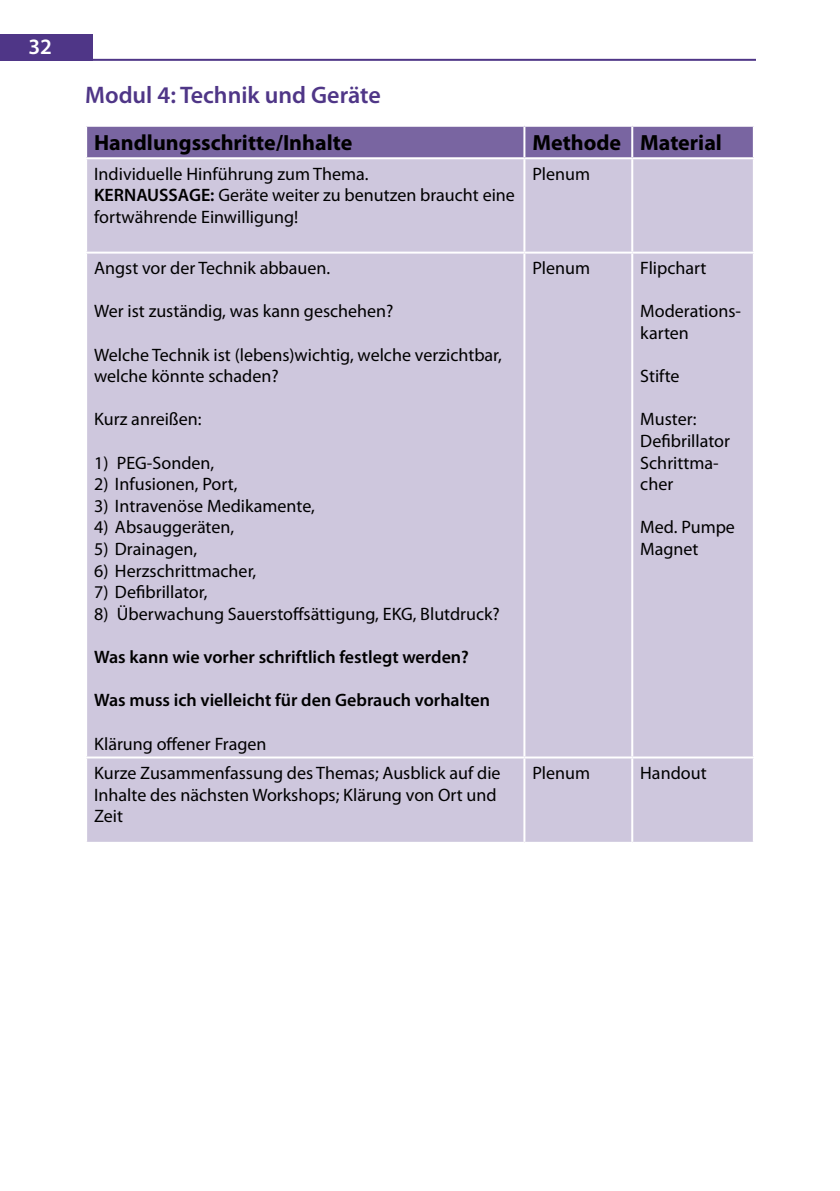
<style>
.page{position:relative;width:840px;height:1191px;background:#fff}
.page>*{position:absolute;margin:0;border:0;box-sizing:border-box;transform-origin:0 0}
.t1{font:600 24px "Myriad Pro";color:#4f3687}
.t2{font:700 22px "Myriad Pro";color:#000}
.t3{font:600 22px "Myriad Pro";color:#fff}
.t4{font:18px/21.6px "Myriad Pro";color:#000}
.t5{font:600 18px "Myriad Pro";color:#000}
.s1{font-weight:600}
</style>
<div class="page">
<div style="left:87px;top:127px;width:665px;height:30px;background:#7965a1"></div>
<div style="left:87px;top:159px;width:665px;height:683px;background:#cec7dd"></div>
<hr style="left:523px;top:127px;width:2px;height:30px;background:#fff">
<hr style="left:631px;top:127px;width:2px;height:30px;background:#fff">
<hr style="left:523px;top:159px;width:2px;height:93px;background:#fff">
<hr style="left:631px;top:159px;width:2px;height:93px;background:#fff">
<hr style="left:85px;top:252px;width:439px;height:2px;background:#fff">
<hr style="left:524px;top:252px;width:108px;height:2px;background:#fff">
<hr style="left:523px;top:254px;width:2px;height:502px;background:#fff">
<hr style="left:632px;top:252px;width:122px;height:2px;background:#fff">
<hr style="left:631px;top:254px;width:2px;height:502px;background:#fff">
<hr style="left:85px;top:756px;width:439px;height:2px;background:#fff">
<hr style="left:524px;top:756px;width:108px;height:2px;background:#fff">
<hr style="left:523px;top:758px;width:2px;height:84px;background:#fff">
<hr style="left:632px;top:756px;width:122px;height:2px;background:#fff">
<hr style="left:631px;top:758px;width:2px;height:84px;background:#fff">
<div style="left:0;top:35px;width:92px;height:26px;background:#4f3687"></div>
<hr style="left:0;top:59px;width:755px;height:2px;background:#4f3687">
<p class="t3" style="left:28px;top:33px;width:25px">32</p>
<h1 class="t1" style="left:85px;top:80px;width:297px">Modul 4: Technik und Geräte</h1>
<p class="t2" style="left:94px;top:130px;width:259px">Handlungsschritte/Inhalte</p>
<p class="t2" style="left:532px;top:130px;width:191px">Methode Material</p>
<p class="t4" style="left:94px;top:163px;width:422px">Individuelle Hinführung zum Thema.<br><span class="s1">KERNAUSSAGE:</span> Geräte weiter zu benutzen braucht eine fortwährende Einwilligung!</p>
<p class="t4" style="left:532px;top:163px;width:59px">Plenum</p>
<p class="t4" style="left:94px;top:258px;width:237px">Angst vor der Technik abbauen.</p>
<p class="t4" style="left:94px;top:301px;width:301px">Wer ist zuständig, was kann geschehen?</p>
<p class="t4" style="left:94px;top:344px;width:409px">Welche Technik ist (lebens)wichtig, welche verzichtbar, welche könnte schaden?</p>
<p class="t4" style="left:94px;top:409px;width:109px">Kurz anreißen:</p>
<p class="t4" style="left:94px;top:452px;width:122px">1) PEG-Sonden,</p>
<p class="t4" style="left:94px;top:474px;width:145px">2) Infusionen, Port,</p>
<p class="t4" style="left:94px;top:495px;width:222px">3) Intravenöse Medikamente,</p>
<p class="t4" style="left:94px;top:517px;width:141px">4) Absauggeräten,</p>
<p class="t4" style="left:94px;top:538px;width:104px">5) Drainagen,</p>
<p class="t4" style="left:94px;top:560px;width:164px">6) Herzschrittmacher,</p>
<p class="t4" style="left:94px;top:582px;width:115px">7) Defibrillator,</p>
<p class="t4" style="left:94px;top:603px;width:407px">8) Überwachung Sauerstoffsättigung, EKG, Blutdruck?</p>
<p class="t5" style="left:94px;top:645px;width:376px">Was kann wie vorher schriftlich festlegt werden?</p>
<p class="t5" style="left:94px;top:689px;width:397px">Was muss ich vielleicht für den Gebrauch vorhalten</p>
<p class="t4" style="left:94px;top:733px;width:174px">Klärung offener Fragen</p>
<p class="t4" style="left:532px;top:258px;width:59px">Plenum</p>
<p class="t4" style="left:640px;top:258px;width:68px">Flipchart</p>
<p class="t4" style="left:640px;top:301px;width:102px">Moderations&shy;karten</p>
<p class="t4" style="left:640px;top:366px;width:41px">Stifte</p>
<p class="t4" style="left:640px;top:409px;width:91px">Muster:<br>Defibrillator<br>Schrittma&shy;cher</p>
<p class="t4" style="left:640px;top:517px;width:96px">Med. Pumpe<br>Magnet</p>
<p class="t4" style="left:94px;top:762px;width:408px">Kurze Zusammenfassung des Themas; Ausblick auf die<br>Inhalte des nächsten Workshops; Klärung von Ort und<br>Zeit</p>
<p class="t4" style="left:532px;top:762px;width:59px">Plenum</p>
<p class="t4" style="left:640px;top:762px;width:68px">Handout</p>
</div>
